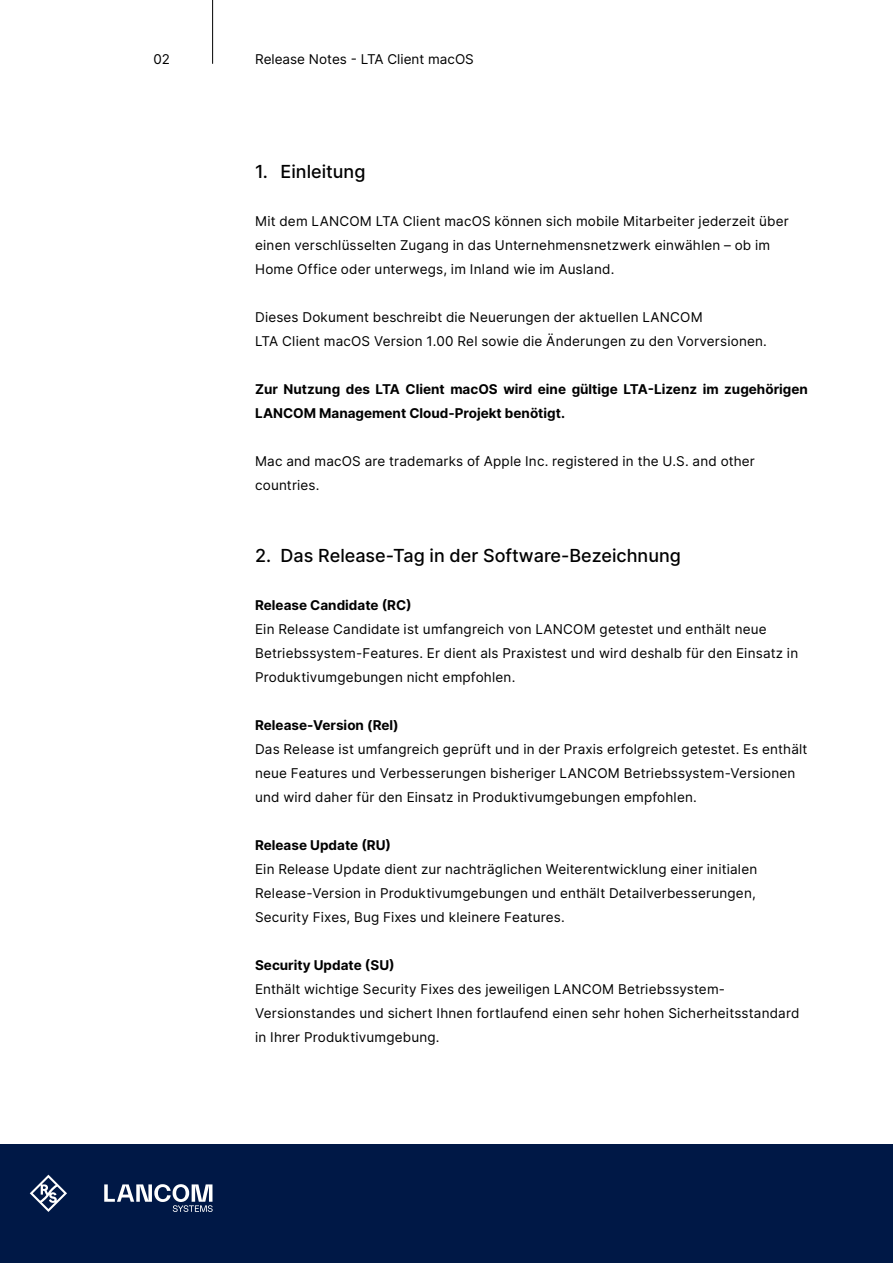
<style>
.page{position:relative;width:893px;height:1263px;background:#fff}
.page>*{position:absolute;margin:0;border:0;box-sizing:border-box;transform-origin:0 0}
.t1{font:500 18px "Inter";color:#000}
.t2{font:13.5px/24px "Inter";letter-spacing:.015em;color:#000}
.t3{font:700 13.5px/24px "Inter";color:#000}
</style>
<div class="page">
<div style="left:0;top:1144px;width:893px;height:119px;background:#001846"></div>
<hr style="left:212px;top:0;width:1px;height:64px;background:#000">
<svg style="left:30px;top:1175px;width:37px;height:37px"></svg>
<svg style="left:104px;top:1184px;width:109px;height:28px"></svg>
<p class="t2" style="left:153px;top:47px;width:18px">02</p>
<p class="t2" style="left:255px;top:47px;width:220px">Release Notes - LTA Client macOS</p>
<h1 class="t1" style="left:255px;top:159px;width:112px">1. Einleitung</h1>
<p class="t2" style="left:255px;top:209px;width:535px">Mit dem LANCOM LTA Client macOS können sich mobile Mitarbeiter jederzeit über einen verschlüsselten Zugang in das Unternehmensnetzwerk -einwählen – ob im<br>Home Office oder unterwegs, im Inland wie im Ausland.</p>
<p class="t2" style="left:255px;top:305px;width:513px">Dieses Dokument beschreibt die Neuerungen der aktuellen LANCOM<br>LTA Client macOS Version 1.00 Rel sowie die Änderungen zu den -Vorversionen.</p>
<p class="t3" style="left:255px;top:377px;width:554px">Zur Nutzung des LTA Client macOS wird eine gültige LTA-Lizenz im zugehörigen<br>LANCOM Management Cloud-Projekt benötigt.</p>
<p class="t2" style="left:255px;top:449px;width:501px">Mac and macOS are trademarks of Apple Inc. registered in the U.S. and other countries.</p>
<h1 class="t1" style="left:255px;top:543px;width:427px">2. Das Release-Tag in der Software-Bezeichnung</h1>
<p class="t3" style="left:255px;top:593px;width:158px">Release Candidate (RC)</p>
<p class="t2" style="left:255px;top:617px;width:545px">Ein Release Candidate ist umfangreich von LANCOM getestet und enthält neue<br>Betriebssystem-Features. Er dient als Praxistest und wird deshalb für den Einsatz in<br>Produktivumgebungen nicht empfohlen.</p>
<p class="t3" style="left:255px;top:713px;width:145px">Release-Version (Rel)</p>
<p class="t2" style="left:255px;top:737px;width:554px">Das Release ist umfangreich geprüft und in der Praxis erfolgreich getestet. Es enthält neue Features und Verbesserungen bisheriger LANCOM Betriebssystem-Versionen und wird daher für den Einsatz in Produktivumgebungen empfohlen.</p>
<p class="t3" style="left:255px;top:833px;width:138px">Release Update (RU)</p>
<p class="t2" style="left:255px;top:857px;width:504px;text-align:justify">Ein Release Update dient zur nachträglichen Weiterentwicklung einer initialen Release-Version in Produktivumgebungen und enthält Detailverbesserungen, Security Fixes, Bug Fixes und kleinere Features.</p>
<p class="t3" style="left:255px;top:953px;width:141px">Security Update (SU)</p>
<p class="t2" style="left:255px;top:977px;width:546px">Enthält wichtige Security Fixes des jeweiligen LANCOM Betriebssystem-<br>Versionstandes und sichert Ihnen fortlaufend einen sehr hohen Sicherheitsstandard in Ihrer Produktivumgebung.</p>
</div>
